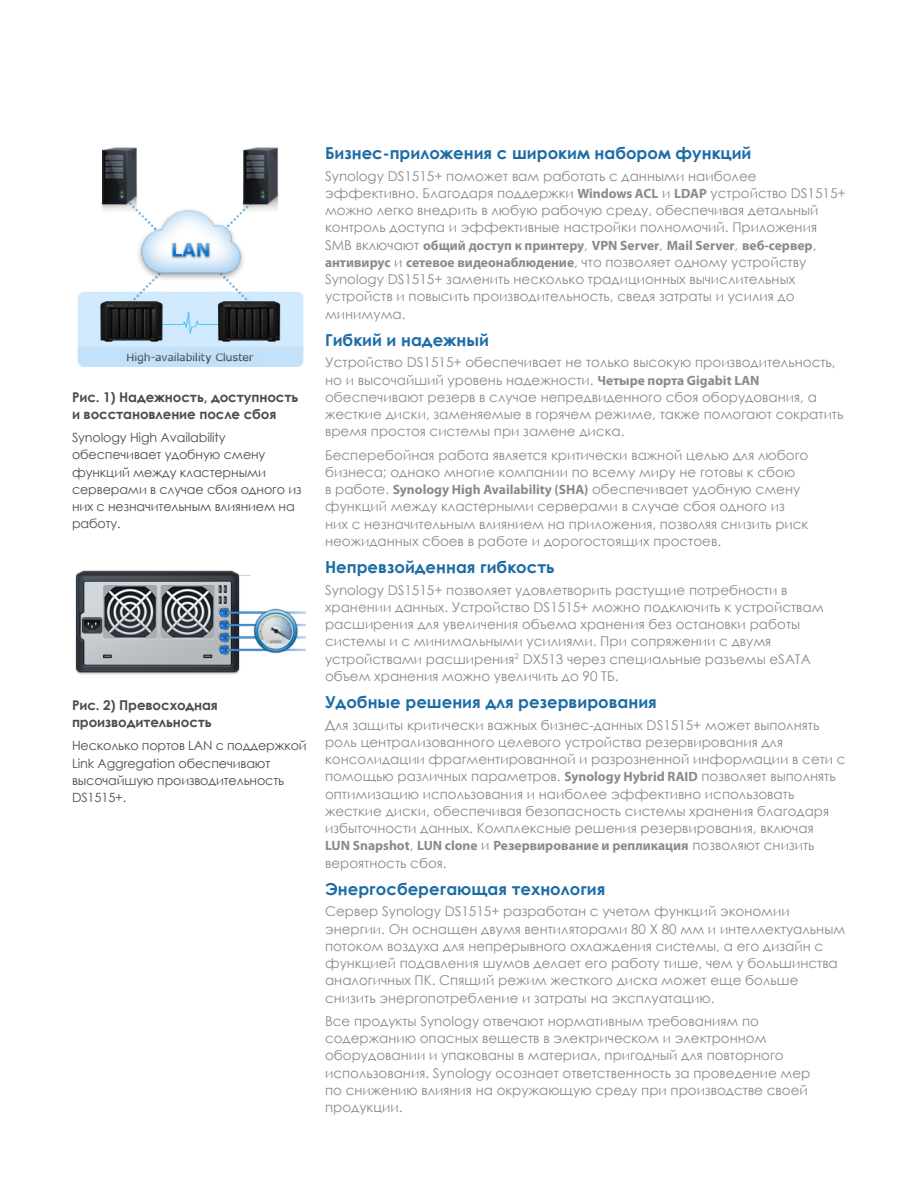
<style>
.page{position:relative;width:918px;height:1188px;background:#fff}
.page>*{position:absolute;margin:0;border:0;box-sizing:border-box;transform-origin:0 0}
.BodyHeading{font:700 16.5px "Century Gothic";color:#1d6ca5}
.BodyContent{font:13.5px/17.2px "Century Gothic";color:#8a8a8d}
.GraphicTextTitle{font:700 13.5px/17.2px "Century Gothic";letter-spacing:-.01em;color:#4e4d4e}
.GraphicText{font:12.75px/17.2px "Century Gothic";letter-spacing:-.01em;color:#4e4d4e}
.s1{font-family:"Myriad Pro";font-weight:700}
</style>
<div class="page">
<img style="left:75px;top:570px;width:231px;height:105px">
<img style="left:77px;top:147px;width:227px;height:219px">
<p class="GraphicTextTitle" style="left:72px;top:387px;width:228px">Рис. 1) Надежность, доступность и восстановление после сбоя</p>
<p class="GraphicText" style="left:72px;top:429px;width:231px">Synology High Availability обеспечивает удобную смену функций между кластерными серверами в случае сбоя одного из них с незначительным влиянием на работу.</p>
<p class="GraphicTextTitle" style="left:72px;top:696px;width:148px">Рис. 2) Превосходная производительность</p>
<p class="GraphicText" style="left:72px;top:737px;width:236px">Несколько портов LAN с поддержкой<br>Link Aggregation обеспечивают высочайшую производительность<br>DS1515+.</p>
<p class="BodyHeading" style="left:325px;top:140px;width:428px">Бизнес-приложения с широким набором функций</p>
<p class="BodyContent" style="left:325px;top:167px;width:522px">Synology DS1515+ поможет вам работать с данными наиболее эффективно. Благодаря поддержки <span class="s1">Windows ACL</span> и <span class="s1">LDAP</span> устройство DS1515+ можно легко внедрить в любую рабочую среду, обеспечивая детальный контроль доступа и эффективные настройки полномочий. Приложения SMB включают <span class="s1">общий доступ к принтеру</span>, <span class="s1">VPN Server</span>, <span class="s1">Mail Server</span>, <span class="s1">веб-сервер</span>, <span class="s1">антивирус</span> и <span class="s1">сетевое видеонаблюдение</span>, что позволяет одному устройству Synology DS1515+ заменить несколько традиционных вычислительных устройств и повысить производительность, сведя затраты и усилия до минимума.</p>
<p class="BodyHeading" style="left:325px;top:327px;width:165px">Гибкий и надежный</p>
<p class="BodyContent" style="left:325px;top:354px;width:520px">Устройство DS1515+ обеспечивает не только высокую производительность, но и высочайший уровень надежности. <span class="s1">Четыре порта Gigabit LAN </span>обеспечивают резерв в случае непредвиденного сбоя оборудования, а жесткие диски, заменяемые в горячем режиме, также помогают сократить время простоя системы при замене диска.</p>
<p class="BodyContent" style="left:325px;top:446px;width:485px">Бесперебойная работа является критически важной целью для любого бизнеса; однако многие компании по всему миру не готовы к сбою<br>в работе. <span class="s1">Synology High Availability (SHA)</span> обеспечивает удобную смену функций между кластерными серверами в случае сбоя одного из них с незначительным влиянием на приложения, позволяя снизить риск неожиданных сбоев в работе и дорогостоящих простоев.</p>
<p class="BodyHeading" style="left:325px;top:554px;width:231px">Непревзойденная гибкость</p>
<p class="BodyContent" style="left:325px;top:581px;width:500px">Synology DS1515+ позволяет удовлетворить растущие потребности в хранении данных. Устройство DS1515+ можно подключить к устройствам расширения для увеличения объема хранения без остановки работы системы и с минимальными усилиями. При сопряжении с двумя устройствами расширения<sup>2</sup> DX513 через специальные разъемы eSATA объем хранения можно увеличить до 90 ТБ.</p>
<p class="BodyHeading" style="left:325px;top:689px;width:333px">Удобные решения для резервирования</p>
<p class="BodyContent" style="left:325px;top:716px;width:522px">Для защиты критически важных бизнес-данных DS1515+ может выполнять роль централизованного целевого устройства резервирования для консолидации фрагментированной и разрозненной информации в сети с помощью различных параметров. <span class="s1">Synology Hybrid RAID</span> позволяет выполнять оптимизацию использования и наиболее эффективно использовать жесткие диски, обеспечивая безопасность системы хранения благодаря избыточности данных. Комплексные решения резервирования, включая<br><span class="s1">LUN Snapshot</span>, <span class="s1">LUN clone</span> и <span class="s1">Резервирование и репликация</span> позволяют снизить вероятность сбоя.</p>
<p class="BodyHeading" style="left:325px;top:876px;width:282px">Энергосберегающая технология</p>
<p class="BodyContent" style="left:325px;top:903px;width:522px">Сервер Synology DS1515+ разработан с учетом функций экономии энергии. Он оснащен двумя вентиляторами 80 X 80 мм и интеллектуальным потоком воздуха для непрерывного охлаждения системы, а его дизайн с функцией подавления шумов делает его работу тише, чем у большинства аналогичных ПК. Спящий режим жесткого диска может еще больше снизить энергопотребление и затраты на эксплуатацию.</p>
<p class="BodyContent" style="left:325px;top:1012px;width:487px">Все продукты Synology отвечают нормативным требованиям по содержанию опасных веществ в электрическом и электронном оборудовании и упакованы в материал, пригодный для повторного использования. Synology осознает ответственность за проведение мер по снижению влияния на окружающую среду при производстве своей продукции.</p>
</div>
